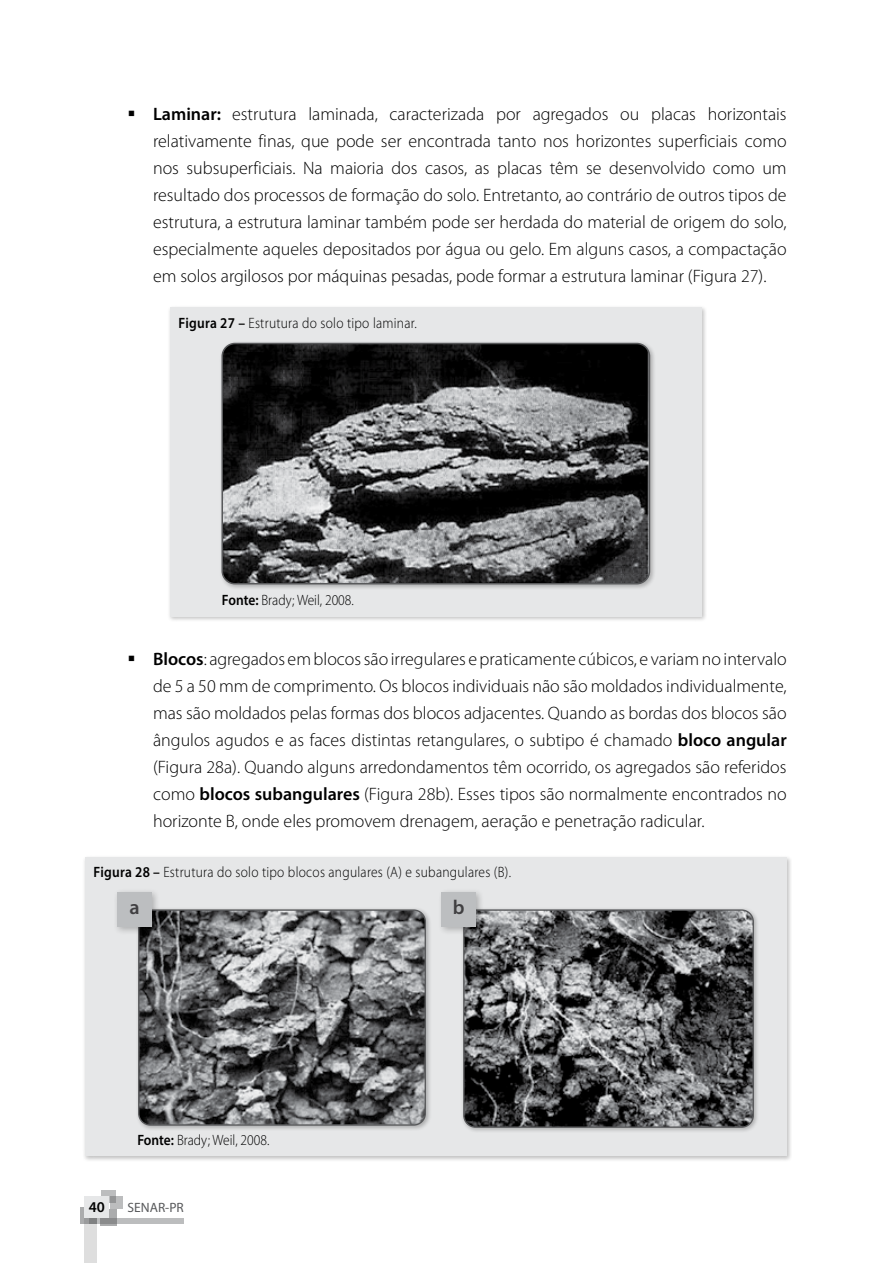
<style>
.page{position:relative;width:893px;height:1263px;background:#fff}
.page>*{position:absolute;margin:0;border:0;box-sizing:border-box;transform-origin:0 0}
.t1{font:600 20.1px "Myriad Pro";color:#414042}
.t2{font:300 18px/27px "Myriad Pro";color:#000;text-align:justify}
.t3{font:300 15px "Myriad Pro";letter-spacing:.02em;color:#000;scale:.9 1}
.t4{font:300 15px "Myriad Pro";color:#000;scale:.9 1}
.t5{font:600 15px "Myriad Pro";color:#000}
.t6{font:13.5px "Myriad Pro";color:#58595b}
.s1{font-weight:600}
</style>
<div class="page">
<svg style="left:101px;top:1191px;width:15px;height:12px"></svg>
<svg style="left:110px;top:1196px;width:12px;height:12px"></svg>
<svg style="left:80px;top:1207px;width:5px;height:16px"></svg>
<svg style="left:100px;top:1210px;width:17px;height:16px"></svg>
<svg style="left:97px;top:1218px;width:87px;height:5px"></svg>
<svg style="left:85px;top:1218px;width:12px;height:45px"></svg>
<div style="left:85px;top:1197px;width:24px;height:21px;background:#e6e7e8"></div>
<div style="left:167px;top:306px;width:540px;height:316px;background:#000;opacity:.25"></div>
<div style="left:170px;top:308px;width:532px;height:309px;background:#e6e7e8"></div>
<div style="left:219px;top:341px;width:436px;height:248px;background:#000;opacity:.25"></div>
<img style="left:222px;top:343px;width:427px;height:241px">
<div style="left:221px;top:343px;width:429px;height:241px;border:2px solid #58595b;border-radius:13px"></div>
<div style="left:82px;top:855px;width:710px;height:306px;background:#000;opacity:.25"></div>
<div style="left:85px;top:857px;width:702px;height:299px;background:#e6e7e8"></div>
<div style="left:136px;top:907px;width:296px;height:223px;background:#000;opacity:.25"></div>
<img style="left:139px;top:910px;width:286px;height:215px">
<div style="left:138px;top:909px;width:288px;height:217px;border:1px solid #58595b;border-radius:12px"></div>
<div style="left:114px;top:888px;width:46px;height:47px;background:#000;opacity:.25"></div>
<div style="left:118px;top:893px;width:34px;height:34px;background:#bcbec0"></div>
<div style="left:461px;top:906px;width:298px;height:227px;background:#000;opacity:.25"></div>
<img style="left:464px;top:910px;width:289px;height:217px">
<div style="left:463px;top:909px;width:291px;height:219px;border:1px solid #58595b;border-radius:12px"></div>
<div style="left:438px;top:888px;width:46px;height:47px;background:#000;opacity:.25"></div>
<div style="left:442px;top:893px;width:34px;height:34px;background:#bcbec0"></div>
<p class="t2" style="left:153px;top:101px;width:635px"><span class="s1">Laminar:</span> estrutura laminada, caracterizada por agregados ou placas horizontais relativamente finas, que pode ser encontrada tanto nos horizontes superficiais como nos subsuperficiais. Na maioria dos casos, as placas têm se desenvolvido como um resultado dos processos de formação do solo. Entretanto, ao contrário de outros tipos de estrutura, a estrutura laminar também pode ser herdada do material de origem do solo, especialmente aqueles depositados por água ou gelo. Em alguns casos, a compactação em solos argilosos por máquinas pesadas, pode formar a estrutura laminar (Figura 27).</p>
<p class="t3" style="left:179px;top:314px;width:266px"><span class="s1">Figura 27 –</span> Estrutura do solo tipo laminar.</p>
<p class="t4" style="left:222px;top:592px;width:148px"><span class="s1">Fonte:</span> Brady; Weil, 2008.</p>
<p class="t2" style="left:153px;top:646px;width:635px"><span class="s1">Blocos</span>: agregados em blocos são irregulares e praticamente cúbicos, e variam no intervalo de 5 a 50 mm de comprimento. Os blocos individuais não são moldados individualmente, mas são moldados pelas formas dos blocos adjacentes. Quando as bordas dos blocos são ângulos agudos e as faces distintas retangulares, o subtipo é chamado <span class="s1">bloco angular </span>(Figura 28a). Quando alguns arredondamentos têm ocorrido, os agregados são referidos como <span class="s1">blocos subangulares</span> (Figura 28b). Esses tipos são normalmente encontrados no horizonte B, onde eles promovem drenagem, aeração e penetração radicular.</p>
<p class="t3" style="left:94px;top:864px;width:465px"><span class="s1">Figura 28 –</span> Estrutura do solo tipo blocos angulares (A) e subangulares (B).</p>
<p class="t1" style="left:130px;top:895px;width:12px">a</p>
<p class="t1" style="left:453px;top:895px;width:13px">b</p>
<p class="t4" style="left:137px;top:1132px;width:148px"><span class="s1">Fonte:</span> Brady; Weil, 2008.</p>
<p class="t5" style="left:89px;top:1198px;width:18px">40</p>
<p class="t6" style="left:128px;top:1199px;width:58px">SENAR-PR</p>
</div>
